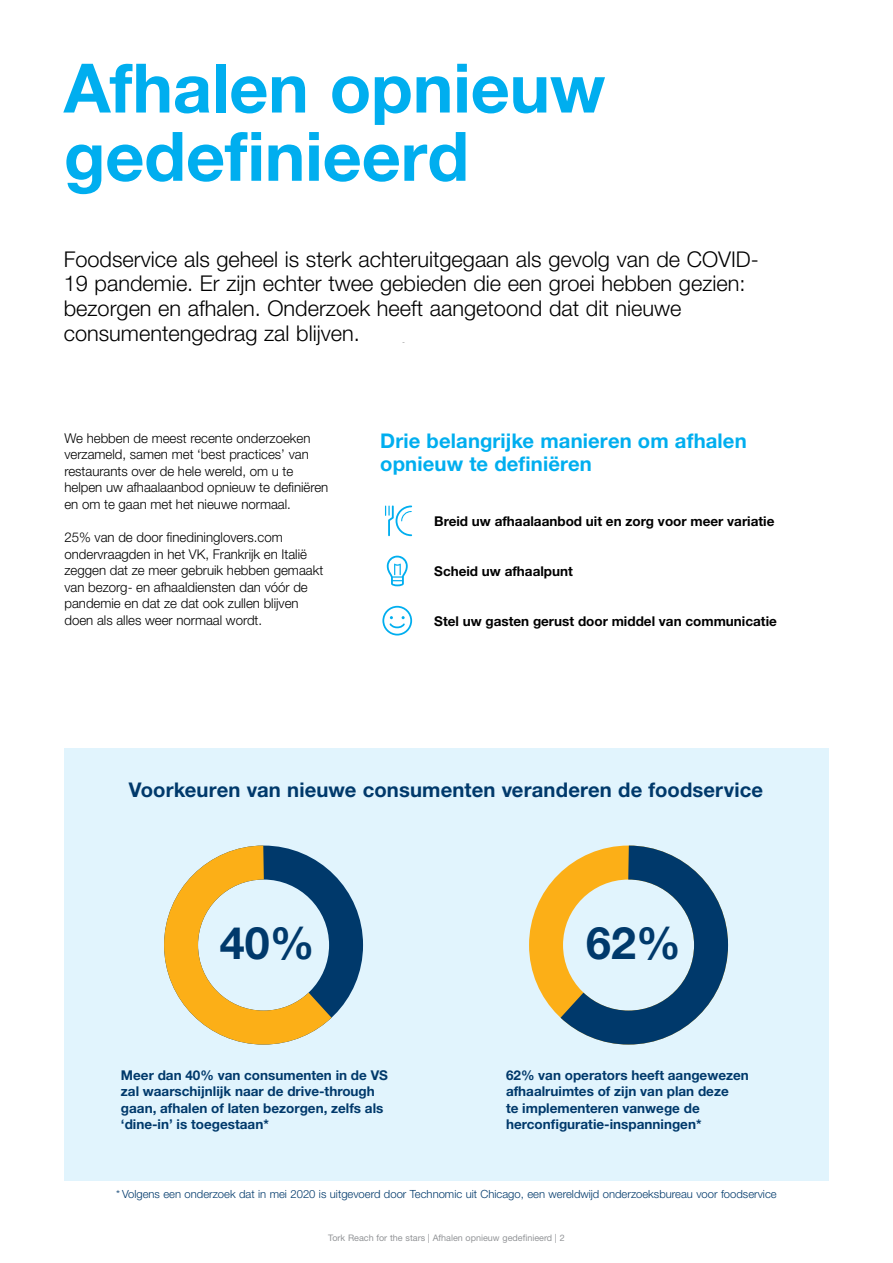
<style>
.page{position:relative;width:893px;height:1263px;background:#fff}
.page>*{position:absolute;margin:0;border:0;box-sizing:border-box;transform-origin:0 0}
.t1{font:700 68.25px/68.2px "Helvetica Neue LT Std";color:#00aeef}
.t2{font:700 44.85px "Helvetica Neue LT Std";color:#00396b}
.t3{font:300 21.75px/24.8px "Helvetica Neue LT Std";color:#000}
.t4{font:700 20.25px "Helvetica Neue LT Std";letter-spacing:.005em;color:#00396b}
.t5{font:700 20.25px/23.2px "Helvetica Neue LT Std";letter-spacing:.005em;color:#00aeef}
.t6{font:300 13.5px/16.5px "Helvetica Neue LT Std";color:#000}
.t7{font:700 13.5px/16.5px "Helvetica Neue LT Std";color:#00396b}
.t8{font:700 13.5px "Helvetica Neue LT Std";color:#000}
.t9{font:300 11.25px "Helvetica Neue LT Std";color:#00396b}
.t10{font:9px "Helvetica Neue LT Std";color:#939598}
</style>
<div class="page">
<div style="left:64px;top:748px;width:764px;height:432px;background:#e1f4fd"></div>
<svg style="left:529px;top:845px;width:200px;height:200px"></svg>
<svg style="left:164px;top:845px;width:199px;height:200px"></svg>
<svg style="left:385px;top:505px;width:27px;height:31px"></svg>
<svg style="left:382px;top:606px;width:30px;height:29px"></svg>
<svg style="left:387px;top:556px;width:21px;height:30px"></svg>
<h1 class="t1" style="left:64px;top:53px;width:543px">Afhalen opnieuw gedefinieerd</h1>
<p class="t3" style="left:64px;top:246px;width:697px">Foodservice als geheel is sterk achteruitgegaan als gevolg van de COVID-19 pandemie. Er zijn echter twee gebieden die een groei hebben gezien: bezorgen en afhalen. Onderzoek heeft aangetoond dat dit nieuwe consumentengedrag zal blijven.</p>
<p class="t6" style="left:64px;top:430px;width:265px">We hebben de meest recente onderzoeken verzameld, samen met ‘best practices’ van restaurants over de hele wereld, om u te helpen uw afhaalaanbod opnieuw te definiëren en om te gaan met het nieuwe normaal.</p>
<p class="t6" style="left:64px;top:529px;width:260px">25% van de door finedininglovers.com ondervraagden in het VK, Frankrijk en Italië zeggen dat ze meer gebruik hebben gemaakt van bezorg- en afhaaldiensten dan vóór de pandemie en dat ze dat ook zullen blijven doen als alles weer normaal wordt.</p>
<h3 class="t5" style="left:380px;top:428px;width:368px">Drie belangrijke manieren om afhalen opnieuw te definiëren</h3>
<p class="t8" style="left:434px;top:513px;width:342px">Breid uw afhaalaanbod uit en zorg voor meer variatie</p>
<p class="t8" style="left:434px;top:563px;width:140px">Scheid uw afhaalpunt</p>
<p class="t8" style="left:434px;top:613px;width:344px">Stel uw gasten gerust door middel van communicatie</p>
<h3 class="t4" style="left:129px;top:777px;width:636px">Voorkeuren van nieuwe consumenten veranderen de foodservice</h3>
<h2 class="t2" style="left:220px;top:915px;width:96px">40%</h2>
<h2 class="t2" style="left:586px;top:915px;width:96px">62%</h2>
<p class="t7" style="left:121px;top:1066px;width:269px">Meer dan 40% van consumenten in de VS zal waarschijnlijk naar de drive-through gaan, afhalen of laten bezorgen, zelfs als ‘dine-in’ is toegestaan*</p>
<p class="t7" style="left:506px;top:1066px;width:244px">62% van operators heeft aangewezen afhaalruimtes of zijn van plan deze<br>te implementeren vanwege de herconfiguratie-inspanningen*</p>
<p class="t9" style="left:116px;top:1187px;width:662px">* Volgens een onderzoek dat in mei 2020 is uitgevoerd door Technomic uit Chicago, een wereldwijd onderzoeksbureau voor foodservice</p>
<p class="t10" style="left:328px;top:1232px;width:238px">Tork Reach for the stars | Afhalen opnieuw gedefinieerd | 2</p>
</div>
